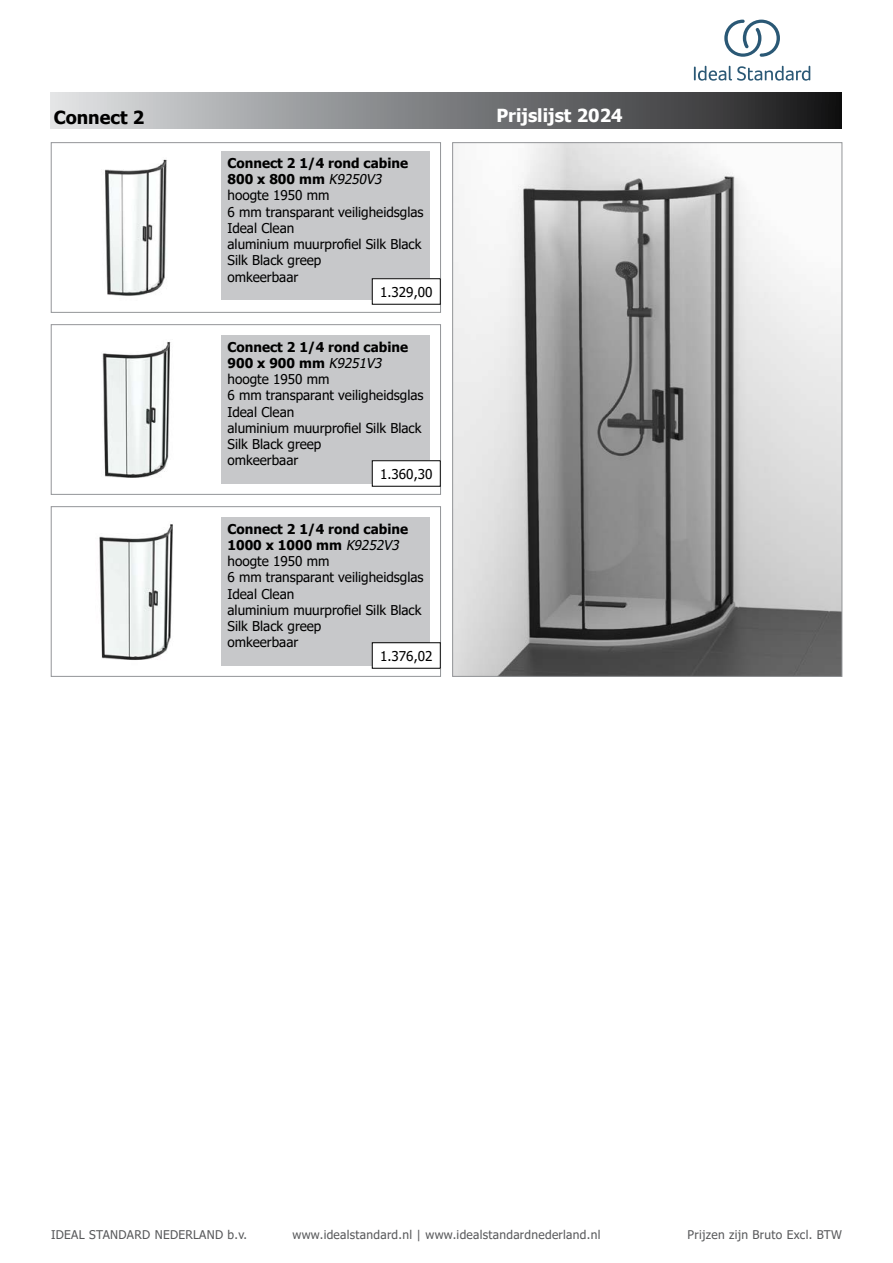
<style>
.page{position:relative;width:893px;height:1263px;background:#fff}
.page>*{position:absolute;margin:0;border:0;box-sizing:border-box;transform-origin:0 0}
.t1{font:700 18px "Tahoma";color:#fff}
.t2{font:700 18px "Tahoma";color:#000}
.t3{font:13.5px/16.2px "Tahoma";color:#000}
.t4{font:12px "Tahoma";letter-spacing:.025em;color:#58595b}
.s1{font-weight:700}
.s2{font-style:italic}
</style>
<div class="page">
<div style="left:51px;top:92px;width:791px;height:37px;background:linear-gradient(to right,#dee1e3,#1a1a1b)"></div>
<div style="left:51px;top:142px;width:390px;height:171px;border:1px solid #939598"></div>
<div style="left:51px;top:324px;width:390px;height:171px;border:1px solid #939598"></div>
<div style="left:51px;top:506px;width:390px;height:170px;border:1px solid #939598"></div>
<img style="left:99px;top:524px;width:74px;height:136px">
<div style="left:221px;top:517px;width:209px;height:149px;background:#c7c8ca"></div>
<img style="left:102px;top:341px;width:69px;height:137px">
<div style="left:221px;top:335px;width:209px;height:149px;background:#c7c8ca"></div>
<img style="left:105px;top:159px;width:62px;height:137px">
<div style="left:221px;top:151px;width:209px;height:149px;background:#c7c8ca"></div>
<img style="left:454px;top:144px;width:386px;height:530px">
<div style="left:372px;top:279px;width:68px;height:25px;background:#fff"></div>
<div style="left:372px;top:643px;width:68px;height:25px;background:#fff"></div>
<div style="left:372px;top:642px;width:68px;height:26px;border:1px solid #000"></div>
<div style="left:372px;top:461px;width:68px;height:25px;background:#fff"></div>
<div style="left:372px;top:460px;width:68px;height:26px;border:1px solid #000"></div>
<svg style="left:694px;top:66px;width:116px;height:15px"></svg>
<svg style="left:724px;top:20px;width:56px;height:37px"></svg>
<h1 class="t2" style="left:54px;top:105px;width:92px">Connect 2</h1>
<p class="t3" style="left:227px;top:156px;width:198px"><span class="s1">Connect 2 1/4 rond cabine<br>8 0 0 x 8 0 0 m m</span> <span class="s2">K9250V3 </span>hoogte 1950 mm<br>6 mm transparant veiligheidsglas<br>Ideal Clean<br>aluminium muurprofiel Silk Black<br>Silk Black greep<br>omkeerbaar</p>
<p class="t3" style="left:380px;top:284px;width:54px">1.329,00</p>
<p class="t3" style="left:227px;top:340px;width:198px"><span class="s1">Connect 2 1/4 rond cabine<br>9 0 0 x 9 0 0 m m</span> <span class="s2">K9251V3 </span>hoogte 1950 mm<br>6 mm transparant veiligheidsglas<br>Ideal Clean<br>aluminium muurprofiel Silk Black<br>Silk Black greep<br>omkeerbaar</p>
<p class="t3" style="left:380px;top:466px;width:54px">1.360,30</p>
<p class="t3" style="left:227px;top:521px;width:198px"><span class="s1">Connect 2 1/4 rond cabine<br>1000 x 1000 mm</span> <span class="s2">K9252V3 </span>hoogte 1950 mm<br>6 mm transparant veiligheidsglas<br>Ideal Clean<br>aluminium muurprofiel Silk Black<br>Silk Black greep<br>omkeerbaar</p>
<p class="t3" style="left:380px;top:648px;width:54px">1.376,02</p>
<h1 class="t1" style="left:496px;top:103px;width:128px">Prijslijst 2024</h1>
<p class="t4" style="left:51px;top:1227px;width:198px">IDEAL STANDARD NEDERLAND b.v.</p>
<p class="t4" style="left:292px;top:1227px;width:309px">www.idealstandard.nl | www.idealstandardnederland.nl</p>
<p class="t4" style="left:688px;top:1227px;width:156px">Prijzen zijn Bruto Excl. BTW</p>
</div>
